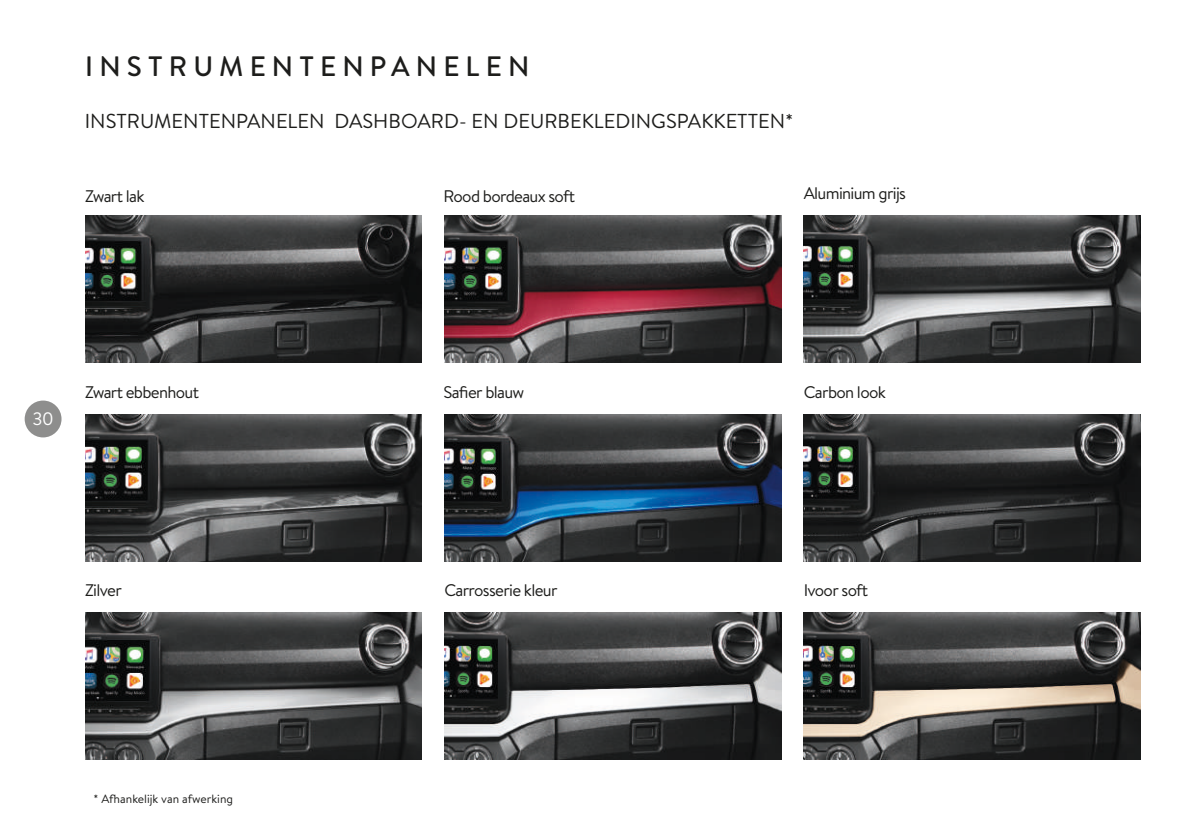
<style>
.page{position:relative;width:1191px;height:840px;background:#fff}
.page>*{position:absolute;margin:0;border:0;box-sizing:border-box;transform-origin:0 0}
.t1{font:500 28px "Brandon Text";letter-spacing:.22em;color:#1d1d1b}
.t2{font:20.2px "Brandon Text";color:#1d1d1b}
.t3{font:18px "Brandon Text";color:#fff}
.t4{font:16.8px "Brandon Text";letter-spacing:-.04em;color:#1d1d1b}
.t5{font:12px "Brandon Text";color:#1d1d1b}
</style>
<div class="page">
<img style="left:85px;top:612px;width:337px;height:147px">
<img style="left:803px;top:612px;width:337px;height:147px">
<img style="left:444px;top:415px;width:337px;height:146px">
<img style="left:803px;top:415px;width:337px;height:146px">
<img style="left:803px;top:215px;width:337px;height:147px">
<img style="left:85px;top:414px;width:337px;height:147px">
<img style="left:85px;top:215px;width:337px;height:147px">
<img style="left:444px;top:215px;width:337px;height:147px">
<img style="left:444px;top:612px;width:337px;height:147px">
<div style="left:25px;top:400px;width:37px;height:37px;background:#8e8e8d;border-radius:50%"></div>
<h1 class="t1" style="left:85px;top:47px;width:445px">INSTRUMENTENPANELEN</h1>
<p class="t2" style="left:85px;top:107px;width:710px">INSTRUMENTENPANELEN DASHBOARD- EN DEURBEKLEDINGSPAKKETTEN*</p>
<p class="t4" style="left:85px;top:184px;width:61px">Zwart lak</p>
<p class="t4" style="left:443px;top:184px;width:133px">Rood bordeaux soft</p>
<p class="t4" style="left:803px;top:182px;width:104px">Aluminium grijs</p>
<p class="t3" style="left:32px;top:406px;width:23px">30</p>
<p class="t4" style="left:85px;top:380px;width:116px">Zwart ebbenhout</p>
<p class="t4" style="left:803px;top:381px;width:84px">Carbon look</p>
<p class="t4" style="left:443px;top:381px;width:82px">Safier blauw</p>
<p class="t4" style="left:85px;top:578px;width:38px">Zilver</p>
<p class="t4" style="left:444px;top:578px;width:115px">Carrosserie kleur</p>
<p class="t4" style="left:803px;top:578px;width:66px">Ivoor soft</p>
<p class="t5" style="left:94px;top:790px;width:141px">* Afhankelijk van afwerking</p>
</div>
